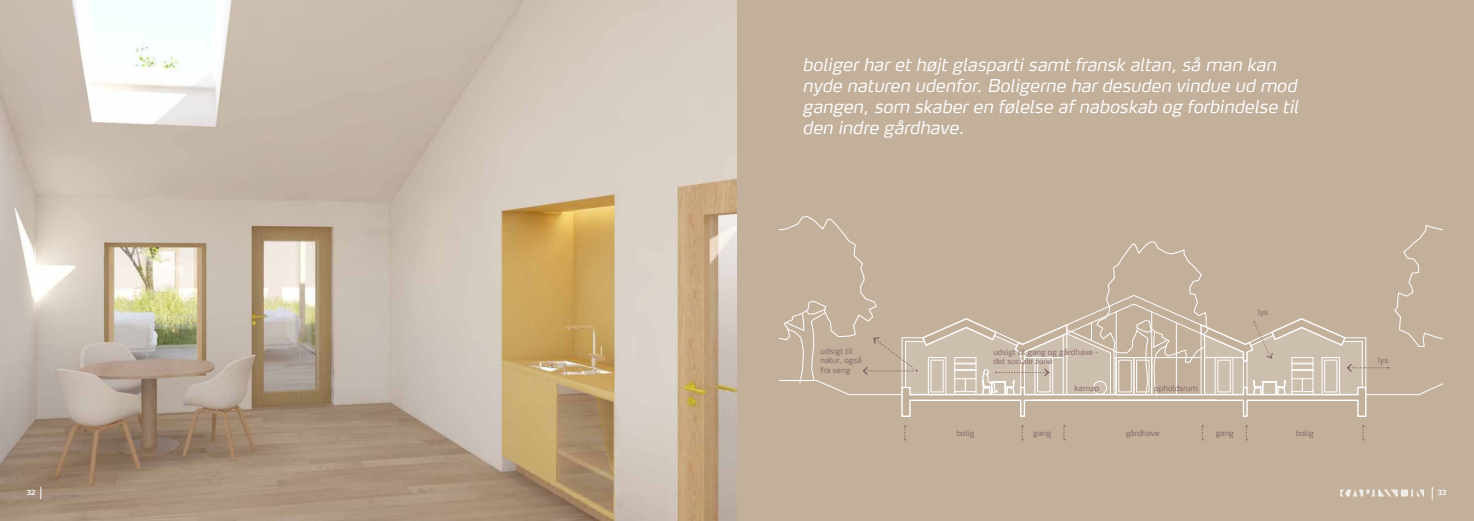
<style>
.page{position:relative;width:1474px;height:521px;background:#fff}
.page>*{position:absolute;margin:0;border:0;box-sizing:border-box;transform-origin:0 0}
.t1{font:italic 300 17.5px/21px "Max OT";color:#fff}
.t2{font:300 7.88px/9.5px "Max OT";color:#826063}
.t3{font:600 7px "Max OT";color:#fff}
</style>
<div class="page">
<div style="left:737px;top:0;width:736px;height:521px;background:#c2b09b"></div>
<svg style="left:1021px;top:425px;width:2px;height:15px"></svg>
<svg style="left:1201px;top:425px;width:2px;height:15px"></svg>
<svg style="left:1245px;top:425px;width:2px;height:15px"></svg>
<svg style="left:779px;top:216px;width:663px;height:201px"></svg>
<img style="left:0;top:0;width:737px;height:521px">
<svg style="left:1340px;top:489px;width:83px;height:7px"></svg>
<svg style="left:40px;top:487px;width:1px;height:12px"></svg>
<svg style="left:1431px;top:487px;width:1px;height:12px"></svg>
<p class="t1" style="left:802px;top:53px;width:501px">boligerharethøjtglaspartisamtfransk altan,så man kan nyde naturen udenfor.Boligerne hardesuden vindue ud mod gangen,som skaberen følelse afnaboskab og forbindelse til den indre gårdhave.</p>
<p class="t2" style="left:820px;top:346px;width:43px">udsigt til natur, også fra seng</p>
<p class="t2" style="left:993px;top:347px;width:106px">udsigt til gang og gårdhave - det sociale zone</p>
<p class="t2" style="left:1074px;top:383px;width:26px">karnap</p>
<p class="t2" style="left:1154px;top:383px;width:45px">opholdsrum</p>
<p class="t2" style="left:1258px;top:307px;width:12px">lys</p>
<p class="t2" style="left:956px;top:428px;width:19px">bolig</p>
<p class="t2" style="left:1033px;top:428px;width:20px">gang</p>
<p class="t2" style="left:1125px;top:428px;width:35px">gårdhave</p>
<p class="t2" style="left:1215px;top:428px;width:20px">gang</p>
<p class="t2" style="left:1295px;top:428px;width:19px">bolig</p>
<p class="t2" style="left:1378px;top:355px;width:12px">lys</p>
<p class="t3" style="left:26px;top:488px;width:11px">32</p>
<p class="t3" style="left:1437px;top:488px;width:11px">33</p>
</div>
